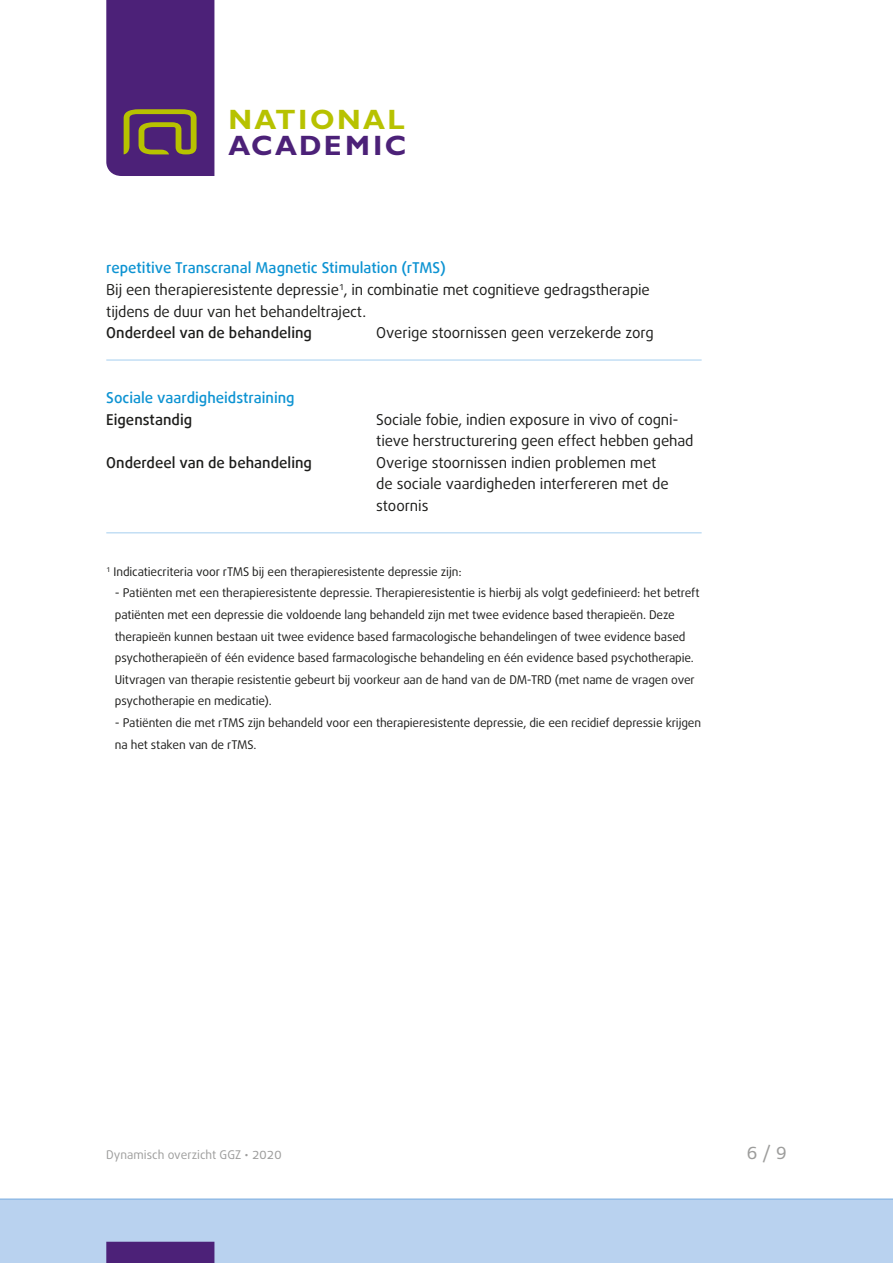
<style>
.page{position:relative;width:893px;height:1263px;background:#fff}
.page>*{position:absolute;margin:0;border:0;box-sizing:border-box;transform-origin:0 0}
.t1{font:700 28.05px "Gill Sans";letter-spacing:.085em;color:#b7c200}
.t2{font:700 28.05px "Gill Sans";letter-spacing:.075em;color:#4c2178}
.t3{font:18px "Bagus";color:#9d9d9c}
.t4{font:15px/21.6px "Bagus";letter-spacing:-.01em;color:#1d1d1b}
.t5{font:500 15px "Bagus";color:#1d1d1b}
.t6{font:500 15px "Bagus";color:#0d93d2}
.t7{font:12px/21.6px "Bagus";letter-spacing:-.01em;color:#1d1d1b}
.t8{font:12px "Bagus";color:#9d9d9c}
.s1{font-weight:500;color:#0d93d2}
</style>
<div class="page">
<svg style="left:106px;top:0;width:108px;height:176px;background:#552e71"></svg>
<hr style="left:106px;top:360px;width:596px;height:1px;background:#a4ceef">
<hr style="left:106px;top:533px;width:596px;height:1px;background:#a4ceef">
<div style="left:0;top:1199px;width:893px;height:64px;background:#b9d2ef"></div>
<hr style="left:0;top:1198px;width:893px;height:2px;background:#92bce6">
<div style="left:106px;top:1242px;width:108px;height:21px;background:#4c2178"></div>
<h1 class="t1" style="left:228px;top:103px;width:178px">NATIONAL</h1>
<h1 class="t2" style="left:228px;top:129px;width:179px">ACADEMIC</h1>
<p class="t4" style="left:106px;top:259px;width:545px"><span class="s1">repetitive Transcranal Magnetic Stimulation (rTMS)<br></span>Bij een therapieresistente depressie<sup>1</sup>, in combinatie met cognitieve gedragstherapie tijdens de duur van het behandeltraject.</p>
<p class="t5" style="left:106px;top:323px;width:207px">Onderdeel van de behandeling</p>
<p class="t4" style="left:376px;top:323px;width:279px">Overige stoornissen geen verzekerde zorg</p>
<p class="t6" style="left:106px;top:388px;width:190px">Sociale vaardigheidstraining</p>
<p class="t5" style="left:106px;top:409px;width:87px">Eigenstandig</p>
<p class="t4" style="left:376px;top:410px;width:319px">Sociale fobie, indien exposure in vivo of cogni&shy;tieve herstructurering geen effect hebben gehad</p>
<p class="t5" style="left:106px;top:452px;width:207px">Onderdeel van de behandeling</p>
<p class="t4" style="left:376px;top:453px;width:294px">Overige stoornissen indien problemen met de sociale vaardigheden interfereren met de stoornis</p>
<p class="t7" style="left:106px;top:562px;width:357px"><sup>1</sup> Indicatiecriteria voor rTMS bij een therapieresistente depressie zijn:</p>
<p class="t7" style="left:115px;top:583px;width:586px">- Patiënten met een therapieresistente depressie. Therapieresistentie is hierbij als volgt gedefinieerd: het betreft patiënten met een depressie die voldoende lang behandeld zijn met twee evidence based therapieën. Deze therapieën kunnen bestaan uit twee evidence based farmacologische behandelingen of twee evidence based psychotherapieën of één evidence based farmacologische behandeling en één evidence based psychotherapie.<br>Uitvragen van therapie resistentie gebeurt bij voorkeur aan de hand van de DM-TRD (met name de vragen over psychotherapie en medicatie).</p>
<p class="t7" style="left:115px;top:713px;width:588px">- Patiënten die met rTMS zijn behandeld voor een therapieresistente depressie, die een recidief depressie krijgen na het staken van de rTMS.</p>
<p class="t8" style="left:106px;top:1147px;width:177px">Dynamisch overzicht GGZ • 2020</p>
<h2 class="t3" style="left:747px;top:1141px;width:41px">6 / 9</h2>
</div>
